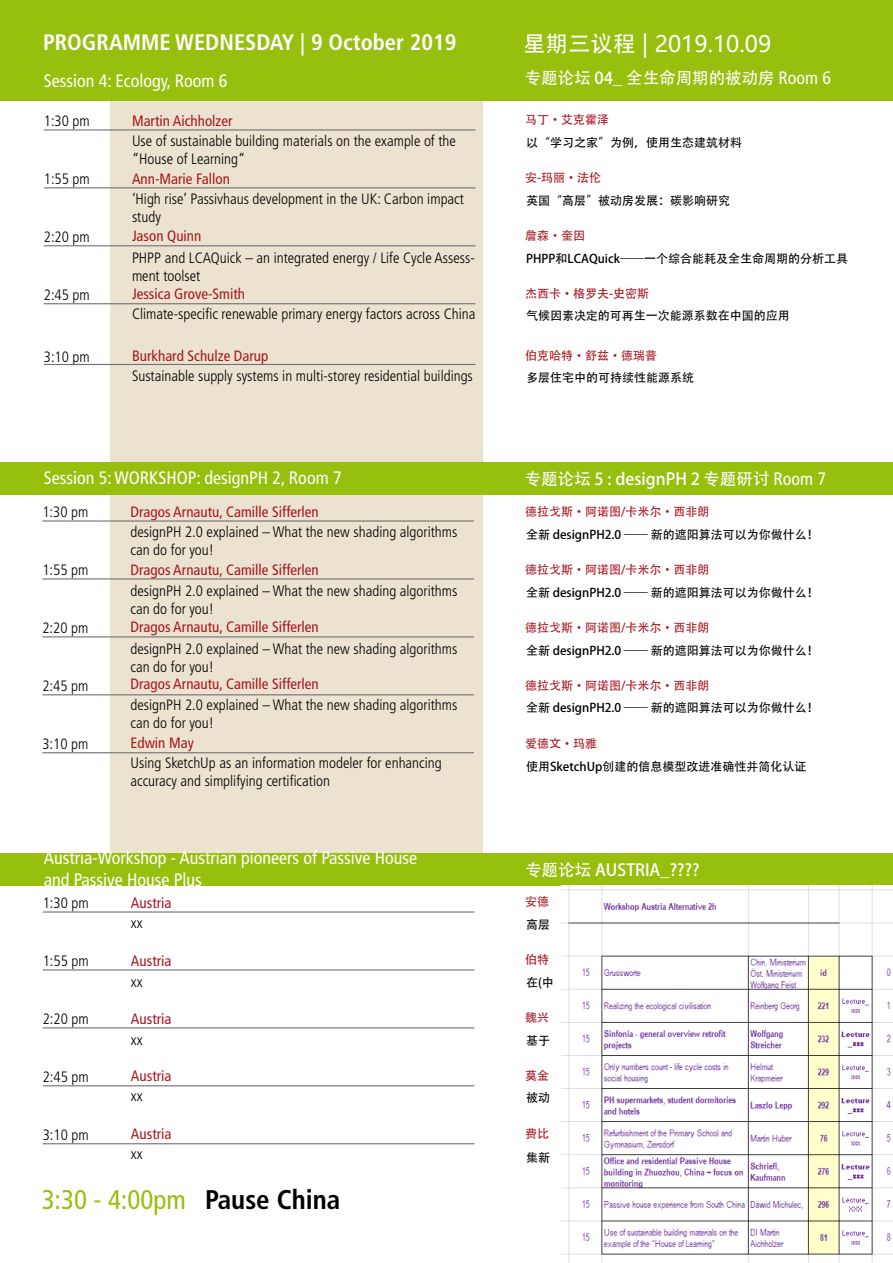
<style>
.page{position:relative;width:893px;height:1263px;background:#fff}
.page>*{position:absolute;margin:0;border:0;box-sizing:border-box;transform-origin:0 0}
.t1{font:condensed 27px "Frutiger";color:#97bf0d}
.t2{font:700 condensed 22.5px "Frutiger";color:#fff}
.t3{font:22.5px "Microsoft Ya Hei UI";color:#fff}
.t4{font:condensed 18px/21.6px "Frutiger";color:#fff}
.t5{font:16.5px "Adobe Heiti Std";color:#fff}
.t6{font:300 condensed 15px/18px "Frutiger";color:#000}
.t7{font:condensed 15px "Frutiger";color:#a8161f}
.t8{font:12px "Adobe Heiti Std";color:#000}
.t9{font:12px "Adobe Heiti Std";color:#a8161f}
.s1{font-family:"Adobe Heiti Std"}
.s2{font-family:"Frutiger";font-stretch:condensed;font-size:18px}
.s3{font-weight:700;color:#000}
</style>
<div class="page">
<div style="left:0;top:0;width:893px;height:100px;background:#97bf0d"></div>
<div style="left:110px;top:101px;width:373px;height:361px;background:#ebe3d0"></div>
<div style="left:110px;top:495px;width:373px;height:360px;background:#ebe3d0"></div>
<div style="left:0;top:462px;width:893px;height:33px;background:#97bf0d"></div>
<div style="left:0;top:853px;width:893px;height:33px;background:#97bf0d"></div>
<img style="left:561px;top:886px;width:332px;height:377px">
<hr style="left:44px;top:129px;width:431px;height:1px;background:#707172">
<hr style="left:42px;top:520px;width:432px;height:2px;background:#707172">
<hr style="left:43px;top:911px;width:431px;height:1px;background:#707172">
<hr style="left:44px;top:303px;width:431px;height:1px;background:#707172">
<hr style="left:44px;top:364px;width:431px;height:1px;background:#707172">
<hr style="left:42px;top:694px;width:432px;height:1px;background:#707172">
<hr style="left:43px;top:1085px;width:431px;height:1px;background:#707172">
<hr style="left:44px;top:187px;width:431px;height:1px;background:#707172">
<hr style="left:42px;top:578px;width:432px;height:1px;background:#707172">
<hr style="left:43px;top:969px;width:431px;height:1px;background:#707172">
<hr style="left:42px;top:752px;width:432px;height:1px;background:#707172">
<hr style="left:43px;top:1143px;width:431px;height:1px;background:#707172">
<hr style="left:44px;top:245px;width:431px;height:1px;background:#707172">
<hr style="left:42px;top:636px;width:432px;height:1px;background:#707172">
<hr style="left:43px;top:1027px;width:431px;height:1px;background:#707172">
<h2 class="t2" style="left:43px;top:29px;width:415px">PROGRAMME WEDNESDAY | 9 October 2019</h2>
<h2 class="t3" style="left:523px;top:29px;width:250px"><span class="s1">星期三议程</span> | 2019.10.09</h2>
<p class="t4" style="left:44px;top:70px;width:185px">Session 4: Ecology, Room 6</p>
<p class="t5" style="left:525px;top:68px;width:308px">专题论坛 04_ 全生命周期的被动房 <span class="s2">Room 6</span></p>
<p class="t6" style="left:44px;top:112px;width:48px">1:30 pm</p>
<p class="t7" style="left:132px;top:112px;width:102px">Martin Aichholzer</p>
<p class="t9" style="left:525px;top:112px;width:85px">马丁·艾克霍泽</p>
<p class="t6" style="left:132px;top:132px;width:325px">Use of sustainable building materials on the example of the “House of Learning“</p>
<p class="t8" style="left:526px;top:136px;width:217px">以“学习之家”为例，使用生态建筑材料</p>
<p class="t6" style="left:44px;top:170px;width:48px">1:55 pm</p>
<p class="t7" style="left:132px;top:170px;width:99px">Ann-Marie Fallon</p>
<p class="t9" style="left:525px;top:170px;width:78px">安-玛丽·法伦</p>
<p class="t6" style="left:132px;top:190px;width:333px">‘High rise’ Passivhaus development in the UK: Carbon impact study</p>
<p class="t8" style="left:526px;top:193px;width:205px">英国“高层”被动房发展：碳影响研究</p>
<p class="t6" style="left:44px;top:228px;width:48px">2:20 pm</p>
<p class="t7" style="left:132px;top:227px;width:71px">Jason Quinn</p>
<p class="t9" style="left:525px;top:228px;width:61px">詹森·奎因</p>
<p class="t6" style="left:132px;top:249px;width:344px">PHPP and LCAQuick – an integrated energy / Life Cycle Assess&shy;ment toolset</p>
<p class="t8" style="left:526px;top:251px;width:323px">PHPP和LCAQuick——一个综合能耗及全生命周期的分析工具</p>
<p class="t6" style="left:44px;top:286px;width:48px">2:45 pm</p>
<p class="t7" style="left:132px;top:285px;width:115px">Jessica Grove-Smith</p>
<p class="t9" style="left:525px;top:286px;width:126px">杰西卡·格罗夫-史密斯</p>
<p class="t6" style="left:132px;top:305px;width:345px">Climate-specific renewable primary energy factors across China</p>
<p class="t8" style="left:526px;top:308px;width:265px">气候因素决定的可再生一次能源系数在中国的应用</p>
<p class="t6" style="left:44px;top:348px;width:48px">3:10 pm</p>
<p class="t7" style="left:132px;top:347px;width:138px">Burkhard Schulze Darup</p>
<p class="t9" style="left:525px;top:349px;width:133px">伯克哈特·舒兹·德瑞普</p>
<p class="t6" style="left:132px;top:367px;width:342px">Sustainable supply systems in multi-storey residential buildings</p>
<p class="t8" style="left:526px;top:371px;width:169px">多层住宅中的可持续性能源系统</p>
<p class="t4" style="left:44px;top:467px;width:299px">Session 5: WORKSHOP: designPH 2, Room 7</p>
<p class="t5" style="left:525px;top:469px;width:303px">专题论坛 5 : designPH 2 专题研讨 <span class="s2">Room 7</span></p>
<p class="t6" style="left:42px;top:503px;width:48px">1:30 pm</p>
<p class="t7" style="left:131px;top:503px;width:190px">Dragos Arnautu, Camille Sifferlen</p>
<p class="t9" style="left:525px;top:504px;width:186px">德拉戈斯·阿诺图/卡米尔·西非朗</p>
<p class="t6" style="left:131px;top:523px;width:328px">designPH 2.0 explained – What the new shading algorithms can do for you!</p>
<p class="t8" style="left:526px;top:527px;width:294px">全新 designPH2.0 —— 新的遮阳算法可以为你做什么！</p>
<p class="t6" style="left:42px;top:561px;width:48px">1:55 pm</p>
<p class="t7" style="left:131px;top:561px;width:190px">Dragos Arnautu, Camille Sifferlen</p>
<p class="t9" style="left:525px;top:562px;width:186px">德拉戈斯·阿诺图/卡米尔·西非朗</p>
<p class="t6" style="left:42px;top:619px;width:48px">2:20 pm</p>
<p class="t6" style="left:42px;top:677px;width:48px">2:45 pm</p>
<p class="t6" style="left:131px;top:581px;width:328px">designPH 2.0 explained – What the new shading algorithms can do for you!</p>
<p class="t6" style="left:131px;top:640px;width:328px">designPH 2.0 explained – What the new shading algorithms can do for you!</p>
<p class="t6" style="left:131px;top:696px;width:328px">designPH 2.0 explained – What the new shading algorithms can do for you!</p>
<p class="t7" style="left:131px;top:618px;width:190px">Dragos Arnautu, Camille Sifferlen</p>
<p class="t7" style="left:131px;top:675px;width:190px">Dragos Arnautu, Camille Sifferlen</p>
<p class="t8" style="left:526px;top:585px;width:294px">全新 designPH2.0 —— 新的遮阳算法可以为你做什么！</p>
<p class="t9" style="left:525px;top:620px;width:186px">德拉戈斯·阿诺图/卡米尔·西非朗</p>
<p class="t8" style="left:526px;top:643px;width:294px">全新 designPH2.0 —— 新的遮阳算法可以为你做什么！</p>
<p class="t9" style="left:525px;top:678px;width:186px">德拉戈斯·阿诺图/卡米尔·西非朗</p>
<p class="t8" style="left:526px;top:700px;width:294px">全新 designPH2.0 —— 新的遮阳算法可以为你做什么！</p>
<p class="t6" style="left:42px;top:735px;width:48px">3:10 pm</p>
<p class="t7" style="left:131px;top:734px;width:65px">Edwin May</p>
<p class="t9" style="left:525px;top:736px;width:73px">爱德文·玛雅</p>
<p class="t6" style="left:131px;top:754px;width:313px">Using SketchUp as an information modeler for enhancing accuracy and simplifying certification</p>
<p class="t8" style="left:526px;top:760px;width:282px">使用SketchUp创建的信息模型改进准确性并简化认证</p>
<p class="t4" style="left:44px;top:847px;width:375px">Austria-Workshop - Austrian pioneers of Passive House and Passive House Plus</p>
<p class="t5" style="left:525px;top:860px;width:176px">专题论坛 AUSTRIA_????</p>
<p class="t6" style="left:43px;top:894px;width:48px">1:30 pm</p>
<p class="t7" style="left:131px;top:894px;width:42px">Austria</p>
<p class="t9" style="left:525px;top:894px;width:25px">安德</p>
<p class="t6" style="left:131px;top:914px;width:13px">xx</p>
<p class="t8" style="left:526px;top:918px;width:25px">高层</p>
<p class="t6" style="left:43px;top:952px;width:48px">1:55 pm</p>
<p class="t7" style="left:131px;top:952px;width:42px">Austria</p>
<p class="t9" style="left:525px;top:952px;width:25px">伯特</p>
<p class="t6" style="left:131px;top:972px;width:13px">xx</p>
<p class="t8" style="left:526px;top:975px;width:29px">在(中</p>
<p class="t6" style="left:43px;top:1010px;width:48px">2:20 pm</p>
<p class="t7" style="left:131px;top:1009px;width:42px">Austria</p>
<p class="t9" style="left:525px;top:1010px;width:25px">魏兴</p>
<p class="t6" style="left:131px;top:1031px;width:13px">xx</p>
<p class="t8" style="left:526px;top:1033px;width:25px">基于</p>
<p class="t6" style="left:43px;top:1068px;width:48px">2:45 pm</p>
<p class="t7" style="left:131px;top:1067px;width:42px">Austria</p>
<p class="t9" style="left:525px;top:1068px;width:25px">莫金</p>
<p class="t6" style="left:131px;top:1087px;width:13px">xx</p>
<p class="t8" style="left:526px;top:1090px;width:25px">被动</p>
<p class="t6" style="left:43px;top:1126px;width:48px">3:10 pm</p>
<p class="t7" style="left:131px;top:1125px;width:42px">Austria</p>
<p class="t9" style="left:525px;top:1126px;width:25px">费比</p>
<p class="t6" style="left:131px;top:1145px;width:13px">xx</p>
<p class="t8" style="left:526px;top:1150px;width:25px">集新</p>
<h1 class="t1" style="left:42px;top:1183px;width:300px">3:30 - 4:00pm <span class="s3">Pause China</span></h1>
</div>
